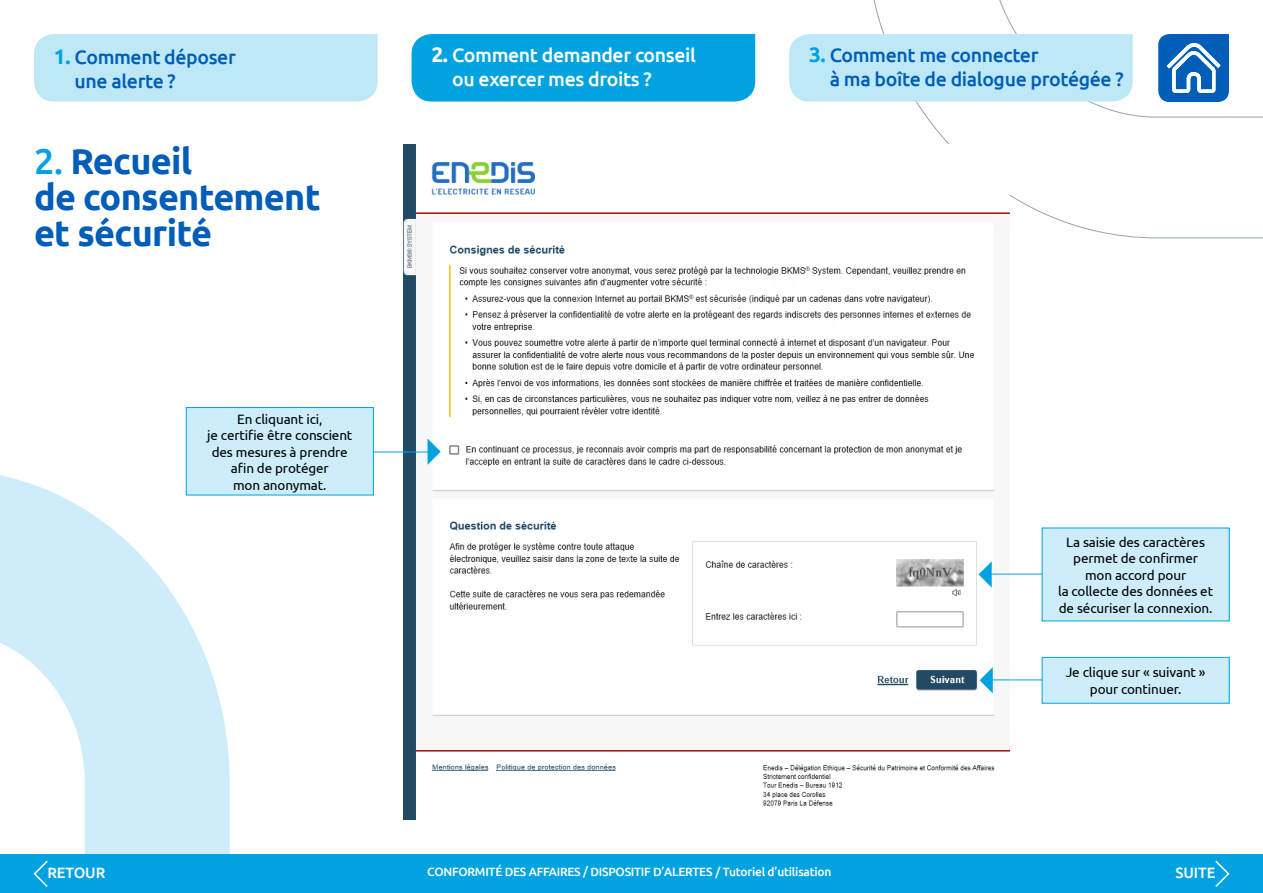
<style>
.page{position:relative;width:1263px;height:893px;background:#fff}
.page>*{position:absolute;margin:0;border:0;box-sizing:border-box;transform-origin:0 0}
.t1{font:700 36px "Ubuntu";letter-spacing:-.02em;color:#005eb8}
.t2{font:500 19.5px/24px "Ubuntu";letter-spacing:-.02em;color:#005eb8}
.t3{font:500 19.5px/24px "Ubuntu";letter-spacing:-.02em;color:#fff}
.t4{font:500 15px "Ubuntu";letter-spacing:-.01em;color:#fff}
.t5{font:13.5px/16.5px "Ubuntu";letter-spacing:-.01em;color:#000;text-align:center}
.t6{font:500 12px "Ubuntu";letter-spacing:-.02em;color:#fff}
.s1{font-weight:700;font-size:21px;color:#00a3e0}
.s2{font-weight:500;color:#00a3e0}
.s3{font-weight:700;font-size:21px}
</style>
<div class="page">
<svg style="left:0;top:468px;width:230px;height:386px;fill:#ccedf9"></svg>
<div style="left:0;top:854px;width:1263px;height:39px;background:#00a3e0"></div>
<svg style="left:873px;top:0;width:390px;height:239px"></svg>
<svg style="left:1158px;top:34px;width:71px;height:68px"></svg>
<div style="left:789px;top:34px;width:344px;height:68px;background:#bfe8f7"></div>
<div style="left:34px;top:34px;width:344px;height:68px;background:#bfe8f7"></div>
<svg style="left:1215px;top:860px;width:15px;height:27px"></svg>
<svg style="left:33px;top:860px;width:15px;height:27px"></svg>
<div style="left:412px;top:34px;width:343px;height:68px;background:#00a3e0"></div>
<img style="left:403px;top:144px;width:606px;height:676px">
<hr style="left:363px;top:452px;width:71px;height:1px;background:#00a3e0">
<svg style="left:428px;top:438px;width:13px;height:27px"></svg>
<hr style="left:985px;top:574px;width:71px;height:1px;background:#00a3e0">
<svg style="left:978px;top:561px;width:14px;height:27px"></svg>
<hr style="left:986px;top:679px;width:71px;height:1px;background:#00a3e0">
<svg style="left:979px;top:667px;width:14px;height:26px"></svg>
<div style="left:186px;top:408px;width:187px;height:87px;background:#ccedf9"></div>
<div style="left:186px;top:407px;width:188px;height:88px;border:1px solid #00a3e0"></div>
<div style="left:1042px;top:528px;width:187px;height:93px;background:#ccedf9"></div>
<div style="left:1042px;top:657px;width:187px;height:46px;background:#ccedf9"></div>
<div style="left:1042px;top:657px;width:187px;height:47px;border:1px solid #00a3e0"></div>
<h2 class="t2" style="left:75px;top:45px;width:163px;text-indent:-21px"><span class="s1">1.</span> Comment déposer une alerte ?</h2>
<p class="t1" style="left:34px;top:139px;width:160px"><span class="s2">2.</span> Recueil</p>
<p class="t1" style="left:34px;top:175px;width:288px">de consentement</p>
<p class="t1" style="left:34px;top:211px;width:180px">et sécurité</p>
<p class="t5" style="left:207px;top:410px;width:147px">En cliquant ici,<br>je certifie être conscient des mesures à prendre afin de protéger<br>mon anonymat.</p>
<p class="t3" style="left:452px;top:43px;width:245px;text-indent:-21px"><span class="s3">2.</span> Comment demander conseil ou exercer mes droits ?</p>
<h2 class="t2" style="left:830px;top:43px;width:296px;text-indent:-21px"><span class="s1">3.</span> Comment me connecter<br>à ma boîte de dialogue protégée ?</h2>
<p class="t5" style="left:1058px;top:533px;width:156px">La saisie des caractères permet de confirmer mon accord pour<br>la collecte des données et de sécuriser la connexion.</p>
<p class="t5" style="left:1066px;top:664px;width:141px">Je clique sur « suivant » pour continuer.</p>
<p class="t6" style="left:427px;top:865px;width:406px">CONFORMITÉ DES AFFAIRES / DISPOSITIF D’ALERTES / Tutoriel d’utilisation</p>
<p class="t4" style="left:47px;top:863px;width:59px">RETOUR</p>
<p class="t4" style="left:1175px;top:863px;width:41px">SUITE</p>
</div>
